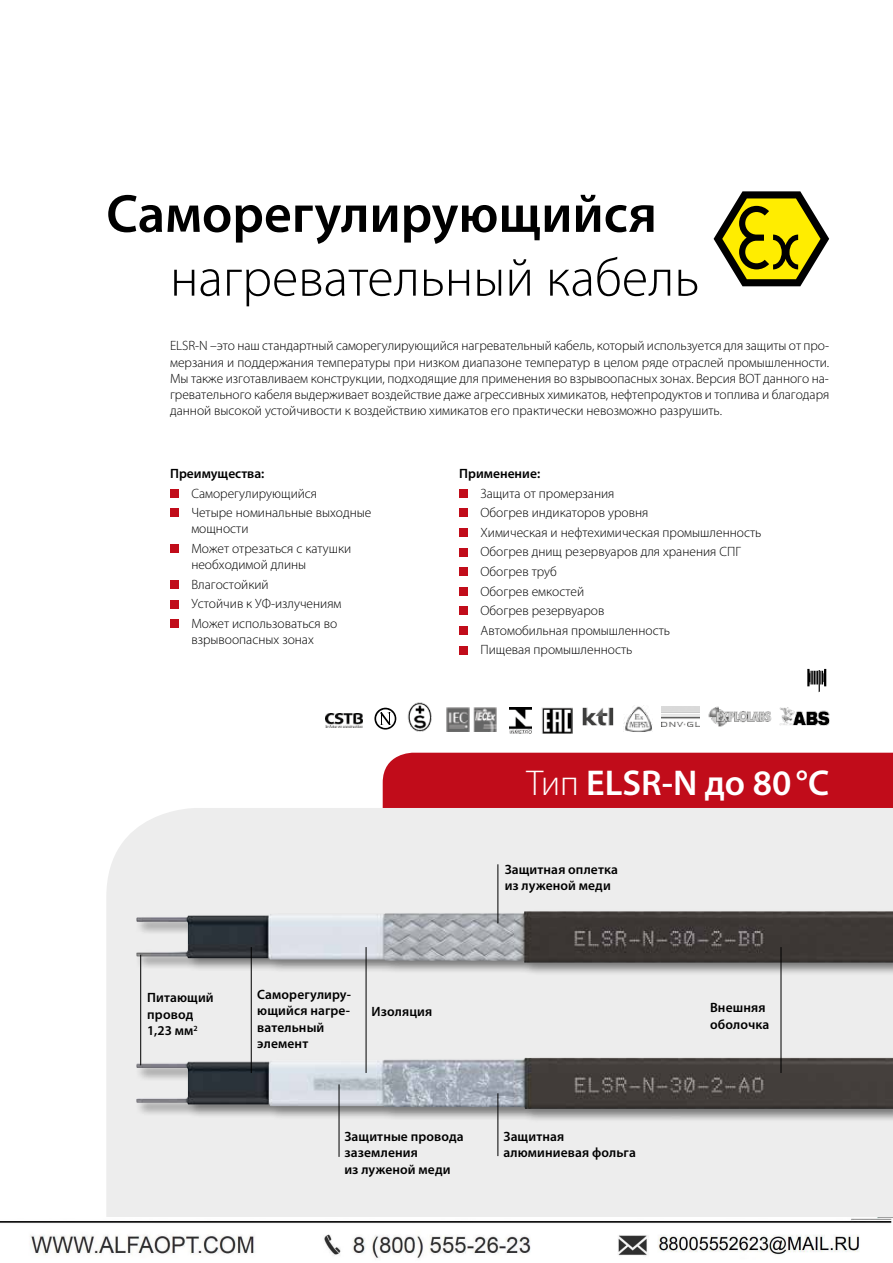
<style>
.page{position:relative;width:893px;height:1263px;background:#fff}
.page>*{position:absolute;margin:0;border:0;box-sizing:border-box;transform-origin:0 0}
.t1{font:300 54px "Myriad Pro";color:#000}
.t2{font:600 54px "Myriad Pro";color:#000}
.t3{font:600 36px "Myriad Pro";color:#fff}
.t4{font:300 13.5px/19.6px "Myriad Pro";color:#000}
.t5{font:600 13.5px/16.5px "Myriad Pro";letter-spacing:.01em;color:#000}
.s1{font-weight:300}
</style>
<div class="page">
<div style="left:383px;top:753px;width:510px;height:55px;background:#c10c1a"></div>
<div style="left:106px;top:808px;width:787px;height:410px;background:#ededed"></div>
<div style="left:135px;top:909px;width:758px;height:214px;background:#000;opacity:.5"></div>
<img style="left:136px;top:1057px;width:757px;height:52px">
<img style="left:136px;top:911px;width:757px;height:52px">
<svg style="left:714px;top:191px;width:115px;height:95px"></svg>
<svg style="left:807px;top:669px;width:19px;height:23px"></svg>
<svg style="left:374px;top:708px;width:22px;height:21px"></svg>
<img style="left:325px;top:713px;width:38px;height:14px">
<img style="left:446px;top:707px;width:51px;height:24px">
<img style="left:542px;top:708px;width:31px;height:25px">
<img style="left:509px;top:708px;width:22px;height:25px">
<img style="left:661px;top:706px;width:39px;height:20px">
<img style="left:583px;top:708px;width:31px;height:18px">
<hr style="left:497px;top:864px;width:1px;height:59px;background:#000">
<hr style="left:497px;top:1093px;width:1px;height:63px;background:#000">
<hr style="left:339px;top:1084px;width:1px;height:73px;background:#000">
<hr style="left:781px;top:947px;width:1px;height:126px;background:#000">
<hr style="left:366px;top:947px;width:1px;height:126px;background:#000">
<hr style="left:251px;top:947px;width:1px;height:126px;background:#000">
<hr style="left:140px;top:955px;width:1px;height:110px;background:#000">
<img style="left:624px;top:705px;width:28px;height:27px">
<img style="left:408px;top:703px;width:24px;height:29px">
<img style="left:709px;top:706px;width:63px;height:21px">
<img style="left:779px;top:708px;width:50px;height:17px">
<div style="left:170px;top:489px;width:8px;height:8px;background:#c10c1a"></div>
<div style="left:170px;top:509px;width:8px;height:8px;background:#c10c1a"></div>
<div style="left:170px;top:545px;width:8px;height:8px;background:#c10c1a"></div>
<div style="left:170px;top:580px;width:8px;height:9px;background:#c10c1a"></div>
<div style="left:170px;top:600px;width:8px;height:8px;background:#c10c1a"></div>
<div style="left:170px;top:620px;width:8px;height:8px;background:#c10c1a"></div>
<div style="left:459px;top:489px;width:8px;height:8px;background:#c10c1a"></div>
<div style="left:459px;top:509px;width:8px;height:8px;background:#c10c1a"></div>
<div style="left:459px;top:528px;width:8px;height:9px;background:#c10c1a"></div>
<div style="left:459px;top:548px;width:8px;height:8px;background:#c10c1a"></div>
<div style="left:459px;top:568px;width:8px;height:8px;background:#c10c1a"></div>
<div style="left:459px;top:587px;width:8px;height:8px;background:#c10c1a"></div>
<div style="left:459px;top:607px;width:8px;height:8px;background:#c10c1a"></div>
<div style="left:459px;top:626px;width:8px;height:9px;background:#c10c1a"></div>
<div style="left:459px;top:646px;width:8px;height:8px;background:#c10c1a"></div>
<img style="left:0;top:1217px;width:892px;height:42px">
<h1 class="t2" style="left:106px;top:179px;width:552px">Саморегулирующийся</h1>
<h1 class="t1" style="left:170px;top:248px;width:531px">нагревательный кабель</h1>
<p class="t4" style="left:170px;top:338px;width:661px;line-height:16.2px;text-align:justify">ELSR-N –это наш стандартный саморегулирующийся нагревательный кабель, который используется для защиты от про&shy;мерзания и поддержания температуры при низком диапазоне температур в целом ряде отраслей промышленности.<br>Мы также изготавливаем конструкции, подходящие для применения во взрывоопасных зонах. Версия BOT данного на&shy;гревательного кабеля выдерживает воздействие даже агрессивных химикатов, нефтепродуктов и топлива и благодаря данной высокой устойчивости к воздействию химикатов его практически невозможно разрушить.</p>
<p class="t5" style="left:170px;top:465px;width:96px">Преимущества:</p>
<p class="t4" style="left:191px;top:483px;width:182px">Саморегулирующийся<br>Четыре номинальные выходные</p>
<p class="t4" style="left:191px;top:519px;width:161px">мощности<br>Может отрезаться с катушки</p>
<p class="t4" style="left:191px;top:555px;width:152px">необходимой длины<br>Влагостойкий<br>Устойчив к УФ-излучениям<br>Может использоваться во</p>
<p class="t4" style="left:191px;top:630px;width:124px">взрывоопасных зонах</p>
<p class="t5" style="left:459px;top:465px;width:82px">Применение:</p>
<p class="t4" style="left:480px;top:483px;width:282px">Защита от промерзания<br>Обогрев индикаторов уровня<br>Химическая и нефтехимическая промышленность<br>Обогрев днищ резервуаров для хранения СПГ<br>Обогрев труб<br>Обогрев емкостей<br>Обогрев резервуаров<br>Автомобильная промышленность<br>Пищевая промышленность</p>
<p class="t5" style="left:147px;top:989px;width:68px">Питающий провод<br>1,23 мм<sup>2</sup></p>
<p class="t5" style="left:257px;top:986px;width:95px">Саморегулиру&shy;ющийся нагре&shy;вательный элемент</p>
<p class="t5" style="left:372px;top:1003px;width:62px">Изоляция</p>
<h2 class="t3" style="left:527px;top:759px;width:304px"><span class="s1">Тип</span> ELSR-N до 80°C</h2>
<p class="t5" style="left:505px;top:861px;width:115px">Защитная оплетка из луженой меди</p>
<p class="t5" style="left:710px;top:999px;width:61px">Внешняя оболочка</p>
<p class="t5" style="left:344px;top:1127px;width:121px">Защитные провода заземления<br>из луженой меди</p>
<p class="t5" style="left:503px;top:1128px;width:134px">Защитная алюминиевая фольга</p>
</div>
